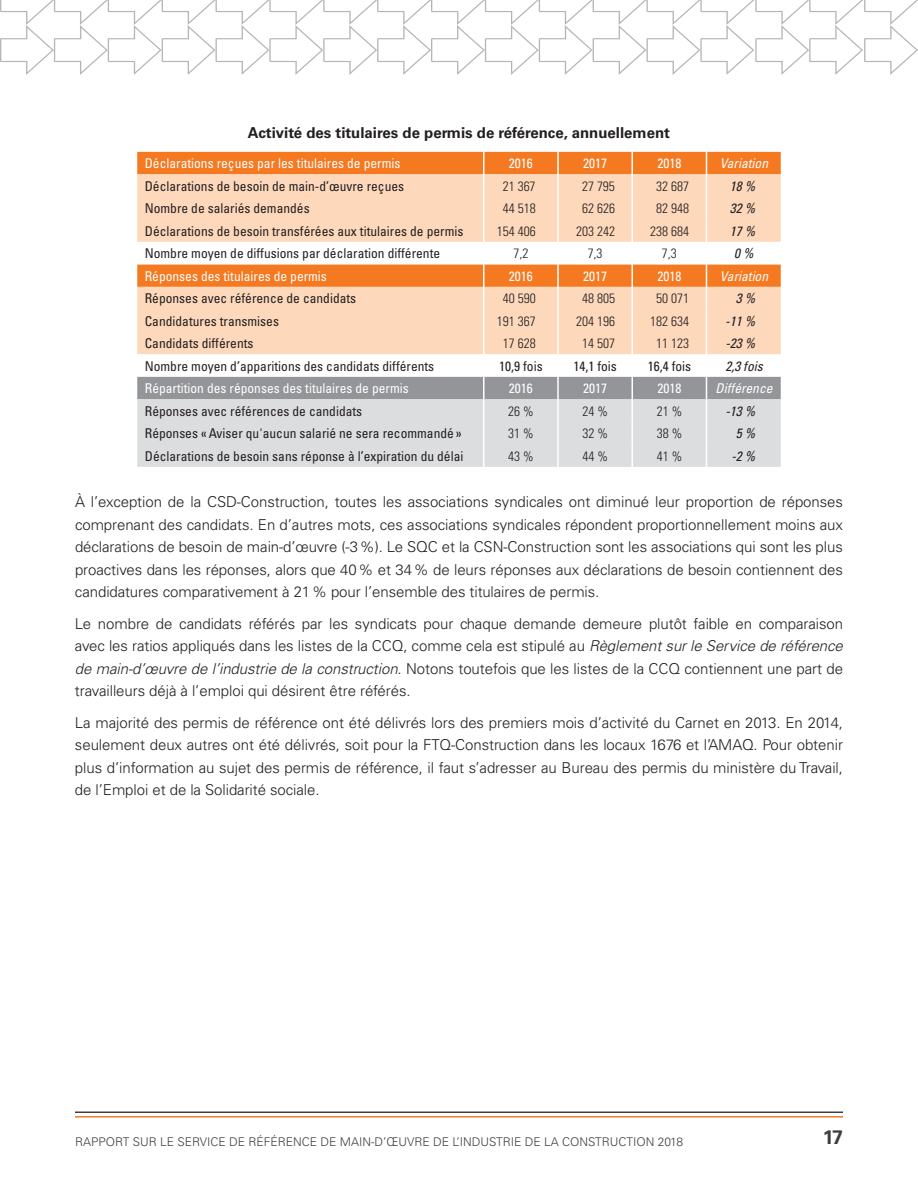
<style>
.page{position:relative;width:918px;height:1188px;background:#fff}
.page>*{position:absolute;margin:0;border:0;box-sizing:border-box;transform-origin:0 0}
.t1{font:700 19.5px "Univers LT Std";color:#3e3e3f}
.t2{font:300 15px/22.5px "Univers LT Std";letter-spacing:-.005em;color:#231f20;text-align:justify}
.t3{font:700 15px "Univers LT Std";color:#231f20}
.t4{font:condensed 13.5px "Univers LT Std";color:#231f20}
.t5{font:condensed 13.5px "Univers LT Std";color:#fff}
.t6{font:300 condensed 13.5px "Univers LT Std";color:#231f20}
.t7{font:italic condensed 13.5px "Univers LT Std";color:#231f20}
.t8{font:italic condensed 13.5px "Univers LT Std";color:#fff}
.t9{font:300 12px "Univers LT Std";color:#3e3e3f}
.s1{font-style:italic}
</style>
<div class="page">
<hr style="left:75px;top:1116px;width:768px;height:2px;background:#f47921">
<svg style="left:0;top:0;width:918px;height:75px"></svg>
<hr style="left:75px;top:1112px;width:768px;height:1px;background:#3e3e3f">
<svg style="left:137px;top:152px;width:644px;height:315px;background:#edcdb5"></svg>
<hr style="left:557px;top:377px;width:2px;height:22px;background:#fff">
<p class="t3" style="left:248px;top:124px;width:424px">Activité des titulaires de permis de référence, annuellement</p>
<p class="t5" style="left:145px;top:155px;width:257px">Déclarations reçues par les titulaires de permis</p>
<p class="t5" style="left:509px;top:155px;width:25px">2016</p>
<p class="t5" style="left:583px;top:155px;width:25px">2017</p>
<p class="t5" style="left:657px;top:155px;width:25px">2018</p>
<p class="t8" style="left:720px;top:155px;width:50px">Variation</p>
<p class="t4" style="left:145px;top:177px;width:261px">Déclarations de besoin de main-d’œuvre reçues</p>
<p class="t6" style="left:503px;top:178px;width:34px">21 367</p>
<p class="t6" style="left:582px;top:178px;width:34px">27 795</p>
<p class="t6" style="left:656px;top:178px;width:34px">32 687</p>
<p class="t7" style="left:730px;top:177px;width:27px">18 %</p>
<p class="t4" style="left:145px;top:200px;width:166px">Nombre de salariés demandés</p>
<p class="t6" style="left:503px;top:200px;width:34px">44 518</p>
<p class="t6" style="left:582px;top:200px;width:34px">62 626</p>
<p class="t6" style="left:656px;top:200px;width:34px">82 948</p>
<p class="t7" style="left:730px;top:200px;width:27px">32 %</p>
<p class="t4" style="left:145px;top:222px;width:320px">Déclarations de besoin transférées aux titulaires de permis</p>
<p class="t6" style="left:497px;top:223px;width:40px">154 406</p>
<p class="t6" style="left:576px;top:223px;width:40px">203 242</p>
<p class="t6" style="left:650px;top:223px;width:40px">238 684</p>
<p class="t7" style="left:730px;top:222px;width:27px">17 %</p>
<p class="t4" style="left:145px;top:245px;width:297px">Nombre moyen de diffusions par déclaration différente</p>
<p class="t6" style="left:513px;top:245px;width:16px">7,2</p>
<p class="t6" style="left:588px;top:245px;width:16px">7,3</p>
<p class="t6" style="left:662px;top:245px;width:16px">7,3</p>
<p class="t7" style="left:734px;top:245px;width:21px">0 %</p>
<p class="t5" style="left:145px;top:267px;width:184px">Réponses des titulaires de permis</p>
<p class="t5" style="left:509px;top:267px;width:25px">2016</p>
<p class="t5" style="left:583px;top:267px;width:25px">2017</p>
<p class="t5" style="left:657px;top:267px;width:25px">2018</p>
<p class="t8" style="left:720px;top:267px;width:50px">Variation</p>
<p class="t4" style="left:145px;top:290px;width:213px">Réponses avec référence de candidats</p>
<p class="t6" style="left:503px;top:290px;width:34px">40 590</p>
<p class="t6" style="left:582px;top:290px;width:34px">48 805</p>
<p class="t6" style="left:656px;top:290px;width:34px">50 071</p>
<p class="t7" style="left:736px;top:290px;width:21px">3 %</p>
<p class="t4" style="left:145px;top:312px;width:136px">Candidatures transmises</p>
<p class="t6" style="left:497px;top:313px;width:40px">191 367</p>
<p class="t6" style="left:576px;top:313px;width:40px">204 196</p>
<p class="t6" style="left:650px;top:313px;width:40px">182 634</p>
<p class="t7" style="left:725px;top:312px;width:31px">-11 %</p>
<p class="t4" style="left:145px;top:335px;width:110px">Candidats différents</p>
<p class="t6" style="left:503px;top:335px;width:34px">17 628</p>
<p class="t6" style="left:582px;top:335px;width:34px">14 507</p>
<p class="t6" style="left:656px;top:335px;width:34px">11 123</p>
<p class="t7" style="left:725px;top:335px;width:31px">-23 %</p>
<p class="t4" style="left:145px;top:357px;width:291px">Nombre moyen d’apparitions des candidats différents</p>
<p class="t4" style="left:499px;top:357px;width:45px">10,9 fois</p>
<p class="t4" style="left:573px;top:357px;width:45px">14,1 fois</p>
<p class="t4" style="left:648px;top:357px;width:45px">16,4 fois</p>
<p class="t7" style="left:725px;top:357px;width:39px">2,3 fois</p>
<p class="t5" style="left:145px;top:380px;width:265px">Répartition des réponses des titulaires de permis</p>
<p class="t5" style="left:509px;top:380px;width:25px">2016</p>
<p class="t5" style="left:583px;top:380px;width:25px">2017</p>
<p class="t5" style="left:657px;top:380px;width:25px">2018</p>
<p class="t8" style="left:716px;top:380px;width:58px">Différence</p>
<p class="t4" style="left:145px;top:402px;width:219px">Réponses avec références de candidats</p>
<p class="t6" style="left:508px;top:403px;width:27px">26 %</p>
<p class="t6" style="left:582px;top:403px;width:27px">24 %</p>
<p class="t6" style="left:657px;top:403px;width:27px">21 %</p>
<p class="t7" style="left:725px;top:402px;width:31px">-13 %</p>
<p class="t4" style="left:145px;top:425px;width:318px">Réponses «Aviser qu'aucun salarié ne sera recommandé»</p>
<p class="t6" style="left:508px;top:425px;width:27px">31 %</p>
<p class="t6" style="left:582px;top:425px;width:27px">32 %</p>
<p class="t6" style="left:657px;top:425px;width:27px">38 %</p>
<p class="t7" style="left:736px;top:425px;width:21px">5 %</p>
<p class="t4" style="left:145px;top:447px;width:320px">Déclarations de besoin sans réponse à l’expiration du délai</p>
<p class="t6" style="left:508px;top:448px;width:27px">43 %</p>
<p class="t6" style="left:582px;top:448px;width:27px">44 %</p>
<p class="t6" style="left:657px;top:448px;width:27px">41 %</p>
<p class="t7" style="left:731px;top:447px;width:25px">-2 %</p>
<p class="t2" style="left:75px;top:491px;width:770px">À l’exception de la CSD-Construction, toutes les associations syndicales ont diminué leur proportion de réponses comprenant des candidats. En d’autres mots, ces associations syndicales répondent proportionnellement moins aux déclarations de besoin de main-d’œuvre (-3%). Le SQC et la CSN-Construction sont les associations qui sont les plus proactives dans les réponses, alors que 40% et 34% de leurs réponses aux déclarations de besoin contiennent des candidatures comparativement à 21% pour l’ensemble des titulaires de permis.</p>
<p class="t2" style="left:75px;top:612px;width:770px">Le nombre de candidats référés par les syndicats pour chaque demande demeure plutôt faible en comparaison avec les ratios appliqués dans les listes de la CCQ, comme cela est stipulé au <span class="s1">Règlement sur le Service de référence de main-d’œuvre de l’industrie de la construction</span>. Notons toutefois que les listes de la CCQ contiennent une part de travailleurs déjà à l’emploi qui désirent être référés.</p>
<p class="t2" style="left:75px;top:711px;width:770px">La majorité des permis de référence ont été délivrés lors des premiers mois d’activité du Carnet en 2013. En 2014, seulement deux autres ont été délivrés, soit pour la FTQ-Construction dans les locaux 1676 et l’AMAQ. Pour obtenir plus d’information au sujet des permis de référence, il faut s’adresser au Bureau des permis du ministère du Travail, de l’Emploi et de la Solidarité sociale.</p>
<p class="t9" style="left:75px;top:1135px;width:610px">RAPPORT SUR LE SERVICE DE RÉFÉRENCE DE MAIN-D’ŒUVRE DE L’INDUSTRIE DE LA CONSTRUCTION 2018</p>
<h1 class="t1" style="left:823px;top:1126px;width:22px">17</h1>
</div>
